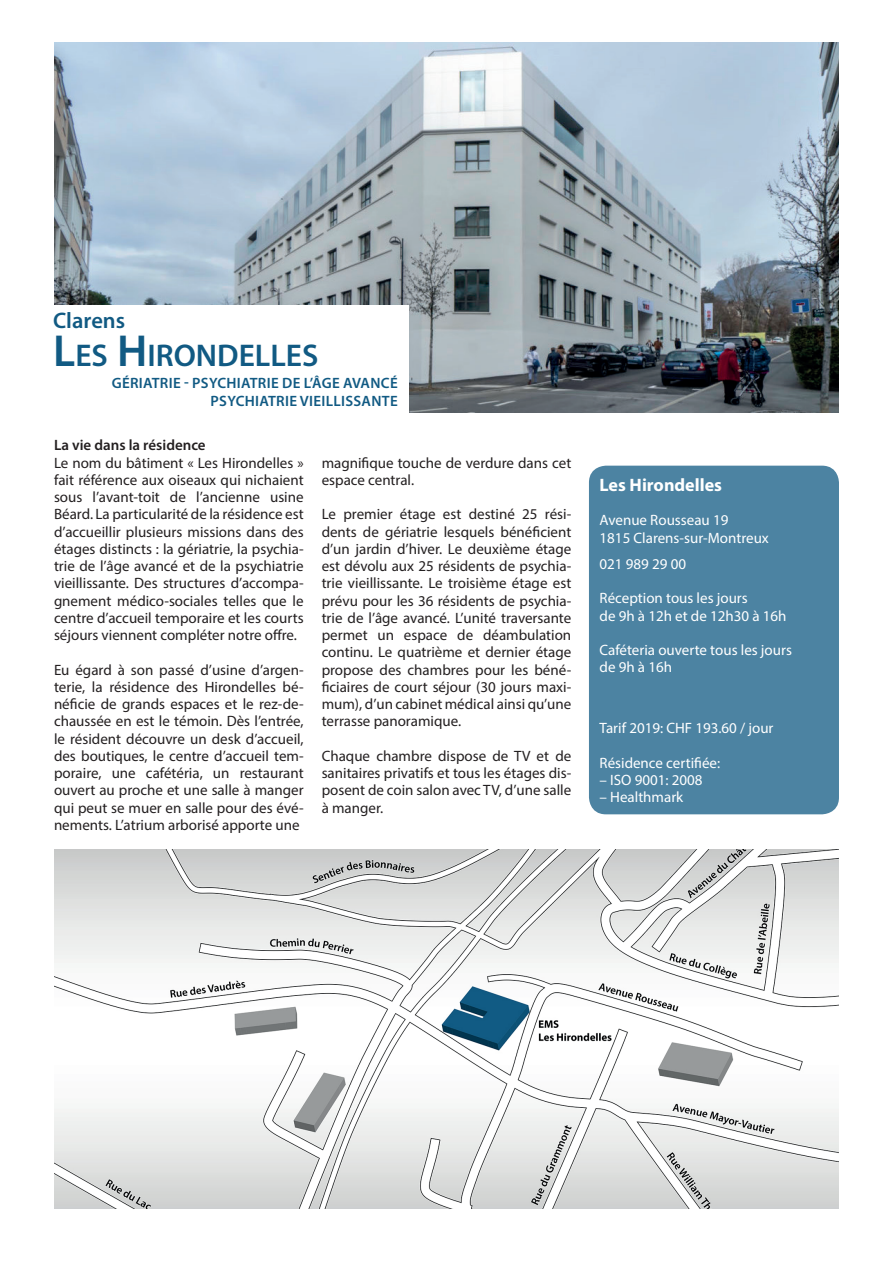
<style>
.page{position:relative;width:893px;height:1263px;background:#fff}
.page>*{position:absolute;margin:0;border:0;box-sizing:border-box;transform-origin:0 0}
.t1{font:600 31.5px "Myriad Pro";color:#115a83}
.t2{font:600 22.5px "Myriad Pro";color:#115a83}
.t3{font:700 18px "Myriad Pro";color:#fff}
.t4{font:15px/17.2px "Myriad Pro";color:#231f20;text-align:justify}
.t5{font:15px/17.2px "Myriad Pro";color:#fff}
.t6{font:600 15px/18px "Myriad Pro";letter-spacing:.02em;color:#115a83;text-align:right}
.t7{font:600 15px "Myriad Pro";color:#231f20}
.s1{font-size:45px}
</style>
<div class="page">
<img style="left:54px;top:43px;width:785px;height:369px">
<img style="left:54px;top:850px;width:785px;height:359px">
<div style="left:0;top:305px;width:408px;height:109px;background:#fff"></div>
<div style="left:589px;top:466px;width:250px;height:348px;background:#4c83a2;border-radius:17px"></div>
<h2 class="t2" style="left:53px;top:306px;width:74px">Clarens</h2>
<h1 class="t1" style="left:53px;top:335px;width:267px"><span class="s1">L</span>ES <span class="s1">H</span>IRONDELLES</h1>
<p class="t6" style="left:112px;top:374px;width:288px">GÉRIATRIE - PSYCHIATRIE DE L’ÂGE AVANCÉ<br>PSYCHIATRIE VIEILLISSANTE</p>
<p class="t7" style="left:54px;top:436px;width:153px">La vie dans la résidence</p>
<p class="t4" style="left:54px;top:454px;width:251px">Le nom du bâtiment « Les Hirondelles » fait référence aux oiseaux qui nichaient sous l’avant-toit de l’ancienne usine Béard. La particularité de la résidence est d’accueillir plusieurs missions dans des étages distincts : la gériatrie, la psychia&shy;trie de l’âge avancé et de la psychiatrie vieillissante. Des structures d’accompa&shy;gnement médico-sociales telles que le centre d’accueil temporaire et les courts séjours viennent compléter notre offre.</p>
<p class="t4" style="left:54px;top:661px;width:251px">Eu égard à son passé d’usine d’argen&shy;terie, la résidence des Hirondelles bé&shy;néficie de grands espaces et le rez-de&shy;chaussée en est le témoin. Dès l’entrée, le résident découvre un desk d’accueil, des boutiques, le centre d’accueil tem&shy;poraire, une cafétéria, un restaurant ouvert au proche et une salle à manger qui peut se muer en salle pour des évé&shy;nements. L’atrium arborisé apporte une</p>
<p class="t4" style="left:322px;top:454px;width:251px">magnifique touche de verdure dans cet espace central.</p>
<p class="t4" style="left:322px;top:505px;width:251px">Le premier étage est destiné 25 rési&shy;dents de gériatrie lesquels bénéficient d’un jardin d’hiver. Le deuxième étage est dévolu aux 25 résidents de psychia&shy;trie vieillissante. Le troisième étage est prévu pour les 36 résidents de psychia&shy;trie de l’âge avancé. L’unité traversante permet un espace de déambulation continu. Le quatrième et dernier étage propose des chambres pour les béné&shy;ficiaires de court séjour (30 jours maxi&shy;mum), d’un cabinet médical ainsi qu’une terrasse panoramique.</p>
<p class="t4" style="left:322px;top:747px;width:251px">Chaque chambre dispose de TV et de sanitaires privatifs et tous les étages dis&shy;posent de coin salon avec TV, d’une salle à manger.</p>
<p class="t3" style="left:600px;top:473px;width:124px">Les Hirondelles</p>
<p class="t5" style="left:600px;top:511px;width:171px">Avenue Rousseau 19<br>1815 Clarens-sur-Montreux</p>
<p class="t5" style="left:600px;top:555px;width:88px">021 989 29 00</p>
<p class="t5" style="left:600px;top:589px;width:188px">Réception tous les jours<br>de 9h à 12h et de 12h30 à 16h</p>
<p class="t5" style="left:600px;top:641px;width:194px">Caféteria ouverte tous les jours de 9h à 16h</p>
<p class="t5" style="left:600px;top:719px;width:175px">Tarif 2019: CHF 193.60 / jour</p>
<p class="t5" style="left:600px;top:754px;width:122px">Résidence certifiée:</p>
<p class="t5" style="left:600px;top:771px;width:105px">– ISO 9001: 2008</p>
<p class="t5" style="left:600px;top:788px;width:85px">– Healthmark</p>
</div>
